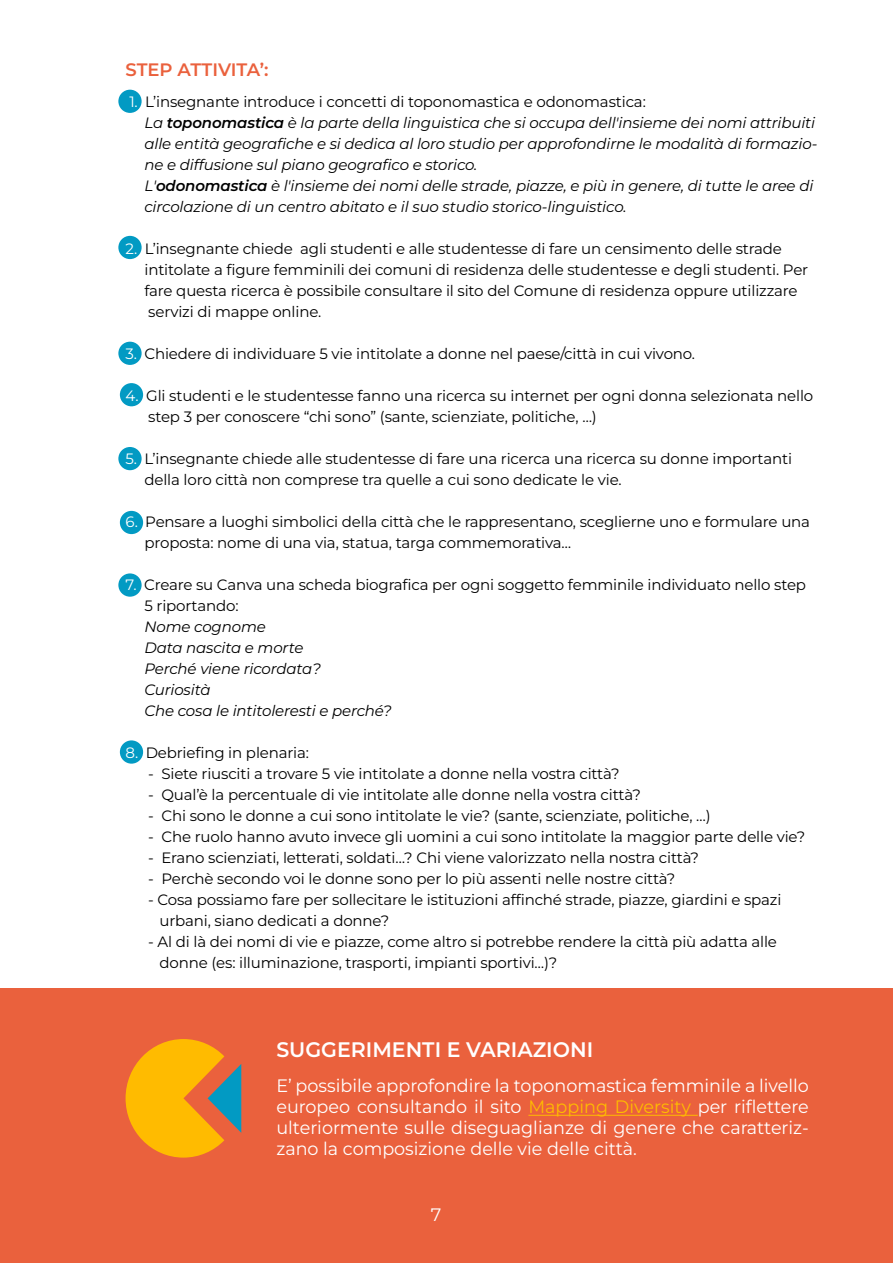
<style>
.page{position:relative;width:893px;height:1263px;background:#fff}
.page>*{position:absolute;margin:0;border:0;box-sizing:border-box;transform-origin:0 0}
.t1{font:600 21px "Montserrat";color:#fff}
.t2{font:18px/21px "Montserrat";color:#fff;text-align:justify}
.t3{font:600 18px "Montserrat";letter-spacing:-.005em;color:#ea613d}
.t4{font:15px/21px "Montserrat";letter-spacing:-.01em;color:#000}
.t5{font:italic 15px/21px "Montserrat";letter-spacing:-.01em;color:#000}
.s1{font-style:normal;color:#fff}
.s2{font-style:normal}
.s3{font-weight:600}
.s4{color:#fff}
.s5{color:#fb0}
</style>
<div class="page">
<div style="left:120px;top:740px;width:23px;height:24px;background:#029ac3;border-radius:50%"></div>
<div style="left:120px;top:511px;width:23px;height:23px;background:#029ac3;border-radius:50%"></div>
<div style="left:118px;top:573px;width:24px;height:24px;background:#029ac3;border-radius:50%"></div>
<div style="left:118px;top:447px;width:24px;height:23px;background:#029ac3;border-radius:50%"></div>
<div style="left:118px;top:342px;width:24px;height:23px;background:#029ac3;border-radius:50%"></div>
<div style="left:120px;top:383px;width:23px;height:23px;background:#029ac3;border-radius:50%"></div>
<div style="left:118px;top:236px;width:24px;height:23px;background:#029ac3;border-radius:50%"></div>
<div style="left:118px;top:90px;width:24px;height:23px;background:#029ac3;border-radius:50%"></div>
<div style="left:0;top:989px;width:893px;height:274px;background:#ea613d"></div>
<hr style="left:528px;top:1115px;width:170px;height:1px;background:#fb0">
<svg style="left:126px;top:1039px;width:115px;height:118px"></svg>
<p class="t3" style="left:126px;top:58px;width:144px">STEP ATTIVITA’:</p>
<p class="t5" style="left:144px;top:90px;width:674px;text-indent:-15px"><span class="s1">1.</span> <span class="s2">L’insegnante introduce i concetti di toponomastica e odonomastica:<br></span>La <span class="s3">toponomastica</span> è la parte della linguistica che si occupa dell'insieme dei nomi attribuiti alle entità geografiche e si dedica al loro studio per approfondirne le modalità di formazio&shy;ne e diffusione sul piano geografico e storico.<br>L'<span class="s3">odonomastica</span> è l'insieme dei nomi delle strade, piazze, e più in genere, di tutte le aree di circolazione di un centro abitato e il suo studio storico-linguistico.</p>
<p class="t4" style="left:144px;top:237px;width:665px;text-indent:-19px"><span class="s4">2.</span> L’insegnante chiede agli studenti e alle studentesse di fare un censimento delle strade intitolate a figure femminili dei comuni di residenza delle studentesse e degli studenti. Per fare questa ricerca è possibile consultare il sito del Comune di residenza oppure utilizzare servizi di mappe online.</p>
<p class="t4" style="left:126px;top:342px;width:571px"><span class="s4">3.</span> Chiedere di individuare 5 vie intitolate a donne nel paese/città in cui vivono.</p>
<p class="t4" style="left:148px;top:384px;width:667px;text-indent:-23px"><span class="s4">4.</span> Gli studenti e le studentesse fanno una ricerca su internet per ogni donna selezionata nello step 3 per conoscere “chi sono” (sante, scienziate, politiche, …)</p>
<p class="t4" style="left:144px;top:447px;width:649px;text-indent:-19px"><span class="s4">5.</span> L’insegnante chiede alle studentesse di fare una ricerca una ricerca su donne importanti della loro città non comprese tra quelle a cui sono dedicate le vie.</p>
<p class="t4" style="left:144px;top:510px;width:667px;text-indent:-19px"><span class="s4">6.</span> Pensare a luoghi simbolici della città che le rappresentano, sceglierne uno e formulare una proposta: nome di una via, statua, targa commemorativa…</p>
<p class="t4" style="left:144px;top:573px;width:663px;text-indent:-19px"><span class="s4">7.</span> Creare su Canva una scheda biografica per ogni soggetto femminile individuato nello step<br>5 riportando:</p>
<p class="t5" style="left:144px;top:615px;width:249px">Nome cognome<br>Data nascita e morte<br>Perché viene ricordata?<br>Curiosità<br>Che cosa le intitoleresti e perché?</p>
<p class="t4" style="left:126px;top:741px;width:185px"><span class="s4">8.</span> Debriefing in plenaria:</p>
<p class="t4" style="left:148px;top:762px;width:473px">- Siete riusciti a trovare 5 vie intitolate a donne nella vostra città?</p>
<p class="t4" style="left:148px;top:783px;width:494px">- Qual’è la percentuale di vie intitolate alle donne nella vostra città?</p>
<p class="t4" style="left:148px;top:804px;width:564px">- Chi sono le donne a cui sono intitolate le vie? (sante, scienziate, politiche, …)</p>
<p class="t4" style="left:148px;top:825px;width:658px">- Che ruolo hanno avuto invece gli uomini a cui sono intitolate la maggior parte delle vie?</p>
<p class="t4" style="left:148px;top:846px;width:552px">- Erano scienziati, letterati, soldati…? Chi viene valorizzato nella nostra città?</p>
<p class="t4" style="left:148px;top:867px;width:529px">- Perchè secondo voi le donne sono per lo più assenti nelle nostre città?</p>
<p class="t4" style="left:160px;top:888px;width:623px;text-indent:-11px">- Cosa possiamo fare per sollecitare le istituzioni affinché strade, piazze, giardini e spazi urbani, siano dedicati a donne?</p>
<p class="t4" style="left:160px;top:930px;width:619px;text-indent:-11px">- Al di là dei nomi di vie e piazze, come altro si potrebbe rendere la città più adatta alle donne (es: illuminazione, trasporti, impianti sportivi…)?</p>
<h1 class="t1" style="left:276px;top:1035px;width:318px">SUGGERIMENTI E VARIAZIONI</h1>
<p class="t2" style="left:276px;top:1075px;width:534px">E’ possibile approfondire la toponomastica femminile a livello europeo consultando il sito <span class="s5">Mapping Diversity</span> per riflettere ulteriormente sulle diseguaglianze di genere che caratteriz&shy;zano la composizione delle vie delle città.</p>
<p class="t2" style="left:431px;top:1203px;width:12px">7</p>
</div>
